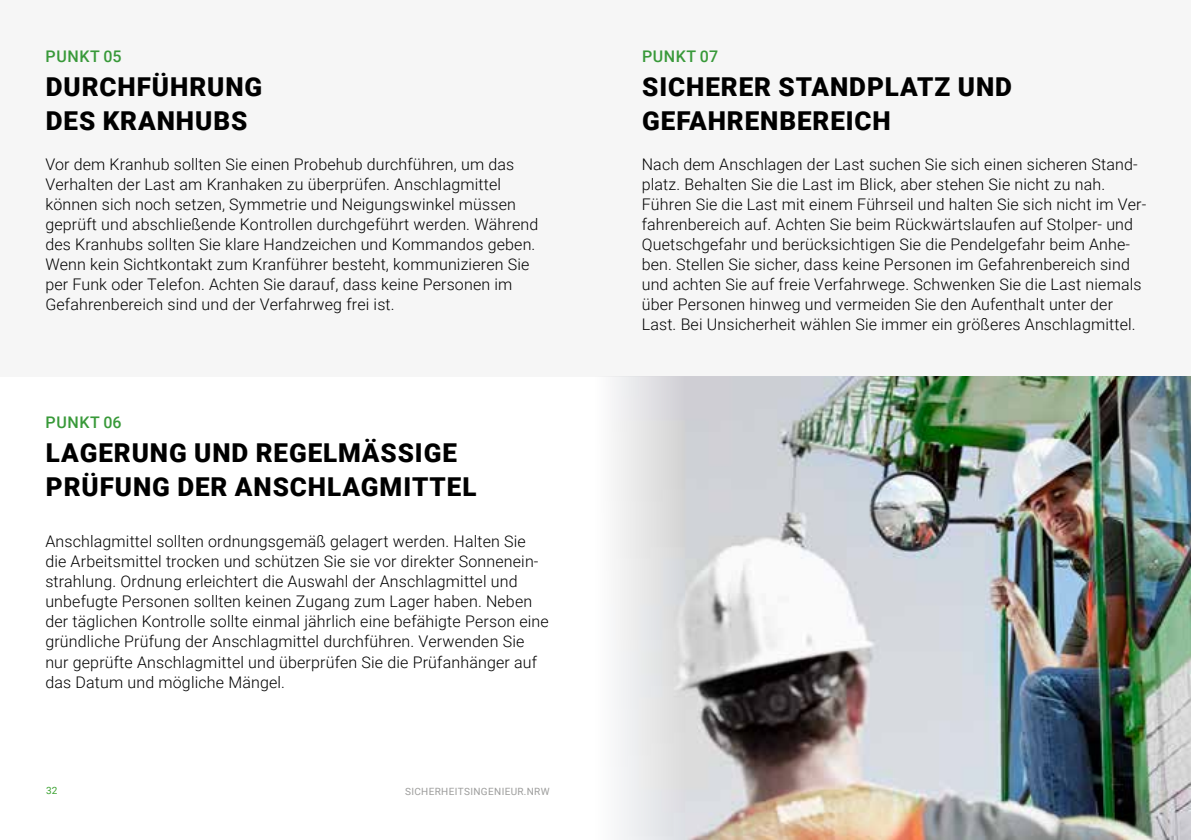
<style>
.page{position:relative;width:1191px;height:840px;background:#fff}
.page>*{position:absolute;margin:0;border:0;box-sizing:border-box;transform-origin:0 0}
.t1{font:900 26px/34px "Roboto";letter-spacing:.035em;color:#000}
.t2{font:300 16px/20px "Roboto";letter-spacing:.01em;color:#000}
.t3{font:500 16px "Roboto";letter-spacing:.035em;color:#389939}
.t4{font:10px "Roboto";letter-spacing:.035em;color:#9d9d9c}
.t5{font:10px "Roboto";color:#3da333}
</style>
<div class="page">
<div style="left:0;top:0;width:1191px;height:376px;background:#f6f6f6"></div>
<img style="left:598px;top:376px;width:593px;height:463px">
<p class="t3" style="left:46px;top:45px;width:78px">PUNKT 05</p>
<h1 class="t1" style="left:46px;top:69px;width:218px">DURCHFÜHRUNG<br>DES KRANHUBS</h1>
<p class="t3" style="left:642px;top:45px;width:78px">PUNKT 07</p>
<h1 class="t1" style="left:642px;top:69px;width:371px">SICHERER STANDPLATZ UND<br>GEFAHRENBEREICH</h1>
<p class="t2" style="left:45px;top:154px;width:494px">Vor dem Kranhub sollten Sie einen Probehub durchführen, um das Verhalten der Last am Kranhaken zu überprüfen. Anschlagmittel können sich noch setzen, Symmetrie und Neigungswinkel müssen geprüft und abschließende Kontrollen durchgeführt werden. Während des Kranhubs sollten Sie klare Handzeichen und Kommandos geben.<br>Wenn kein Sichtkontakt zum Kranführer besteht, kommunizieren Sie per Funk oder Telefon. Achten Sie darauf, dass keine Personen im Gefahrenbereich sind und der Verfahrweg frei ist.</p>
<p class="t2" style="left:642px;top:154px;width:506px">Nach dem Anschlagen der Last suchen Sie sich einen sicheren Stand&shy;platz. Behalten Sie die Last im Blick, aber stehen Sie nicht zu nah.<br>Führen Sie die Last mit einem Führseil und halten Sie sich nicht im Ver&shy;fahrenbereich auf. Achten Sie beim Rückwärtslaufen auf Stolper- und Quetschgefahr und berücksichtigen Sie die Pendelgefahr beim Anhe&shy;ben. Stellen Sie sicher, dass keine Personen im Gefahrenbereich sind und achten Sie auf freie Verfahrwege. Schwenken Sie die Last niemals über Personen hinweg und vermeiden Sie den Aufenthalt unter der Last. Bei Unsicherheit wählen Sie immer ein größeres Anschlagmittel.</p>
<p class="t3" style="left:46px;top:411px;width:78px">PUNKT 06</p>
<h1 class="t1" style="left:46px;top:435px;width:432px">LAGERUNG UND REGELMÄSSIGE<br>PRÜFUNG DER ANSCHLAGMITTEL</h1>
<p class="t2" style="left:45px;top:530px;width:505px">Anschlagmittel sollten ordnungsgemäß gelagert werden. Halten Sie die Arbeitsmittel trocken und schützen Sie sie vor direkter Sonnenein&shy;strahlung. Ordnung erleichtert die Auswahl der Anschlagmittel und unbefugte Personen sollten keinen Zugang zum Lager haben. Neben der täglichen Kontrolle sollte einmal jährlich eine befähigte Person eine gründliche Prüfung der Anschlagmittel durchführen. Verwenden Sie nur geprüfte Anschlagmittel und überprüfen Sie die Prüfanhänger auf das Datum und mögliche Mängel.</p>
<p class="t5" style="left:46px;top:783px;width:13px">32</p>
<p class="t4" style="left:405px;top:784px;width:146px">SICHERHEITSINGENIEUR.NRW</p>
</div>
